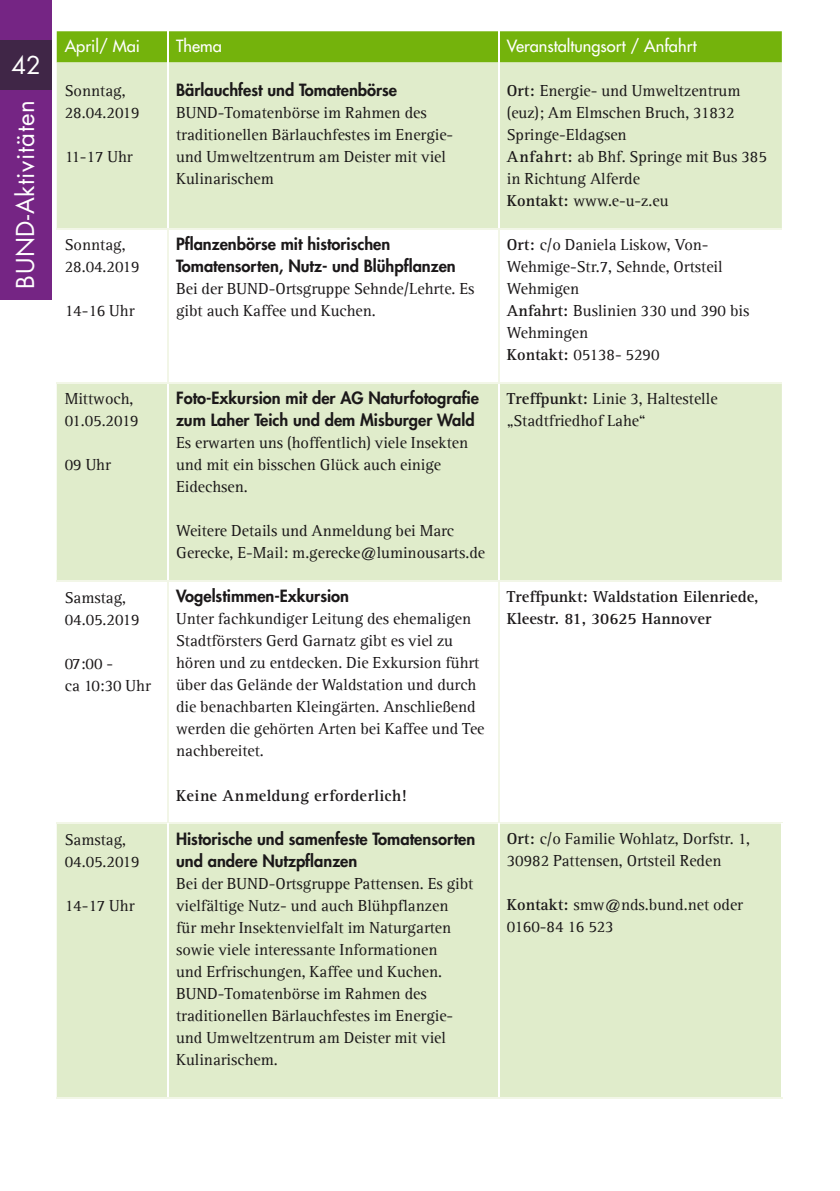
<style>
.page{position:relative;width:840px;height:1191px;background:#fff}
.page>*{position:absolute;margin:0;border:0;box-sizing:border-box;transform-origin:0 0}
.t1{font:24px "Futura CE";letter-spacing:.025em;color:#fff}
.t2{font:16.4px/22px "Agfa Rotis Serif";color:#1b1819}
.t3{font:800 16.4px/22px "Futura";color:#1b1819}
.t4{font:700 16.4px/22px "Agfa Rotis Serif";color:#1b1819}
.t5{font:16.4px "Futura";color:#fff}
.t6{font:700 16.4px "Agfa Rotis Serif";letter-spacing:.02em;color:#1b1819}
.s1{font-weight:700}
</style>
<div class="page">
<div style="left:57px;top:31px;width:724px;height:31px;background:#74b30c"></div>
<div style="left:57px;top:62px;width:724px;height:1035px;background:#e0eccb"></div>
<svg style="left:57px;top:229px;width:724px;height:153px"></svg>
<svg style="left:57px;top:581px;width:724px;height:241px"></svg>
<hr style="left:167px;top:31px;width:2px;height:31px;background:#fff">
<hr style="left:498px;top:31px;width:1px;height:31px;background:#fff">
<hr style="left:167px;top:62px;width:2px;height:166px;background:#fff">
<hr style="left:498px;top:62px;width:1px;height:166px;background:#fff">
<hr style="left:167px;top:383px;width:2px;height:197px;background:#fff">
<hr style="left:498px;top:383px;width:1px;height:197px;background:#fff">
<hr style="left:57px;top:228px;width:111px;height:1px;background:#f2f6e7">
<hr style="left:168px;top:228px;width:330px;height:1px;background:#f2f6e7">
<hr style="left:167px;top:229px;width:2px;height:153px;background:#f2f6e7">
<hr style="left:498px;top:228px;width:283px;height:1px;background:#f2f6e7">
<hr style="left:498px;top:229px;width:1px;height:153px;background:#f2f6e7">
<hr style="left:57px;top:382px;width:111px;height:1px;background:#f2f6e7">
<hr style="left:168px;top:382px;width:330px;height:1px;background:#f2f6e7">
<hr style="left:498px;top:382px;width:283px;height:1px;background:#f2f6e7">
<hr style="left:57px;top:580px;width:111px;height:1px;background:#f2f6e7">
<hr style="left:168px;top:580px;width:330px;height:1px;background:#f2f6e7">
<hr style="left:167px;top:581px;width:2px;height:241px;background:#f2f6e7">
<hr style="left:498px;top:580px;width:283px;height:1px;background:#f2f6e7">
<hr style="left:498px;top:581px;width:1px;height:241px;background:#f2f6e7">
<hr style="left:57px;top:822px;width:111px;height:1px;background:#f2f6e7">
<hr style="left:168px;top:822px;width:330px;height:1px;background:#f2f6e7">
<hr style="left:498px;top:822px;width:284px;height:1px;background:#f2f6e7">
<hr style="left:167px;top:823px;width:2px;height:274px;background:#fff">
<hr style="left:498px;top:823px;width:1px;height:274px;background:#fff">
<hr style="left:780px;top:823px;width:2px;height:274px;background:#fff">
<hr style="left:57px;top:1097px;width:111px;height:1px;background:#f2f6e7">
<hr style="left:168px;top:1097px;width:330px;height:1px;background:#f2f6e7">
<hr style="left:498px;top:1097px;width:284px;height:1px;background:#f2f6e7">
<div style="left:0;top:0;width:51px;height:300px;background:#752584"></div>
<div style="left:0;top:40px;width:51px;height:49px;background:#402647"></div>
<h1 class="t1" style="left:11px;top:50px;width:31px">42</h1>
<h1 class="t1" style="left:10px;top:288px;width:190px;rotate:-90deg">BUND-Aktivitäten</h1>
<p class="t5" style="left:65px;top:36px;width:77px">April/ Mai</p>
<p class="t5" style="left:176px;top:36px;width:47px">Thema</p>
<p class="t5" style="left:506px;top:36px;width:191px">Veranstaltungsort / Anfahrt</p>
<p class="t2" style="left:65px;top:80px;width:76px">Sonntag,<br>28.04.2019</p>
<p class="t2" style="left:65px;top:146px;width:69px">11-17 Uhr</p>
<p class="t3" style="left:176px;top:79px;width:222px">Bärlauchfest und Tomatenbörse</p>
<p class="t2" style="left:176px;top:102px;width:278px">BUND-Tomatenbörse im Rahmen des traditionellen Bärlauchfestes im Energie&shy;und Umweltzentrum am Deister mit viel<br>Kulinarischem</p>
<p class="t2" style="left:506px;top:80px;width:261px"><span class="s1">Ort:</span> Energie- und Umweltzentrum (euz); Am Elmschen Bruch, 31832<br>Springe-Eldagsen<br><span class="s1">Anfahrt:</span> ab Bhf. Springe mit Bus 385 in Richtung Alferde<br><span class="s1">Kontakt:</span> www.e-u-z.eu</p>
<p class="t2" style="left:65px;top:234px;width:76px">Sonntag,<br>28.04.2019</p>
<p class="t2" style="left:65px;top:300px;width:71px">14-16 Uhr</p>
<p class="t2" style="left:65px;top:388px;width:75px">Mittwoch,<br>01.05.2019</p>
<p class="t2" style="left:65px;top:454px;width:48px">09 Uhr</p>
<p class="t2" style="left:65px;top:586px;width:76px">Samstag,<br>04.05.2019</p>
<p class="t2" style="left:65px;top:652px;width:87px">07:00 -<br>ca 10:30 Uhr</p>
<p class="t2" style="left:65px;top:828px;width:76px">Samstag,<br>04.05.2019</p>
<p class="t2" style="left:65px;top:894px;width:71px">14-17 Uhr</p>
<p class="t3" style="left:176px;top:233px;width:281px">Pflanzenbörse mit historischen<br>Tomatensorten, Nutz- und Blühpflanzen</p>
<p class="t2" style="left:176px;top:278px;width:300px">Bei der BUND-Ortsgruppe Sehnde/Lehrte. Es gibt auch Kaffee und Kuchen.</p>
<p class="t3" style="left:176px;top:387px;width:304px">Foto-Exkursion mit der AG Naturfotografie zum Laher Teich und dem Misburger Wald</p>
<p class="t2" style="left:176px;top:432px;width:293px">Es erwarten uns (hoffentlich) viele Insekten und mit ein bisschen Glück auch einige<br>Eidechsen.</p>
<p class="t2" style="left:176px;top:520px;width:310px">Weitere Details und Anmeldung bei Marc<br>Gerecke, E-Mail: m.gerecke@luminousarts.de</p>
<p class="t3" style="left:176px;top:585px;width:174px">Vogelstimmen-Exkursion</p>
<p class="t2" style="left:176px;top:608px;width:310px">Unter fachkundiger Leitung des ehemaligen Stadtförsters Gerd Garnatz gibt es viel zu hören und zu entdecken. Die Exkursion führt über das Gelände der Waldstation und durch die benachbarten Kleingärten. Anschließend werden die gehörten Arten bei Kaffee und Tee nachbereitet.</p>
<p class="t6" style="left:176px;top:785px;width:232px">Keine Anmeldung erforderlich!</p>
<p class="t3" style="left:176px;top:827px;width:300px">Historische und samenfeste Tomatensorten und andere Nutzpflanzen</p>
<p class="t2" style="left:176px;top:872px;width:298px">Bei der BUND-Ortsgruppe Pattensen. Es gibt vielfältige Nutz- und auch Blühpflanzen<br>für mehr Insektenvielfalt im Naturgarten sowie viele interessante Informationen<br>und Erfrischungen, Kaffee und Kuchen.<br>BUND-Tomatenbörse im Rahmen des traditionellen Bärlauchfestes im Energie&shy;und Umweltzentrum am Deister mit viel Kulinarischem.</p>
<p class="t2" style="left:506px;top:234px;width:244px"><span class="s1">Ort:</span> c/o Daniela Liskow, Von-<br>Wehmige-Str.7, Sehnde, Ortsteil<br>Wehmigen<br><span class="s1">Anfahrt:</span> Buslinien 330 und 390 bis<br>Wehmingen<br><span class="s1">Kontakt:</span> 05138- 5290</p>
<p class="t2" style="left:506px;top:388px;width:212px"><span class="s1">Treffpunkt:</span> Linie 3, Haltestelle „Stadtfriedhof Lahe“</p>
<p class="t4" style="left:506px;top:586px;width:253px">Treffpunkt: Waldstation Eilenriede,<br>Kleestr. 81, 30625 Hannover</p>
<p class="t2" style="left:506px;top:828px;width:245px"><span class="s1">Ort:</span> c/o Familie Wohlatz, Dorfstr. 1,<br>30982 Pattensen, Ortsteil Reden</p>
<p class="t2" style="left:506px;top:894px;width:237px"><span class="s1">Kontakt:</span> smw@nds.bund.net oder<br>0160-84 16 523</p>
</div>
